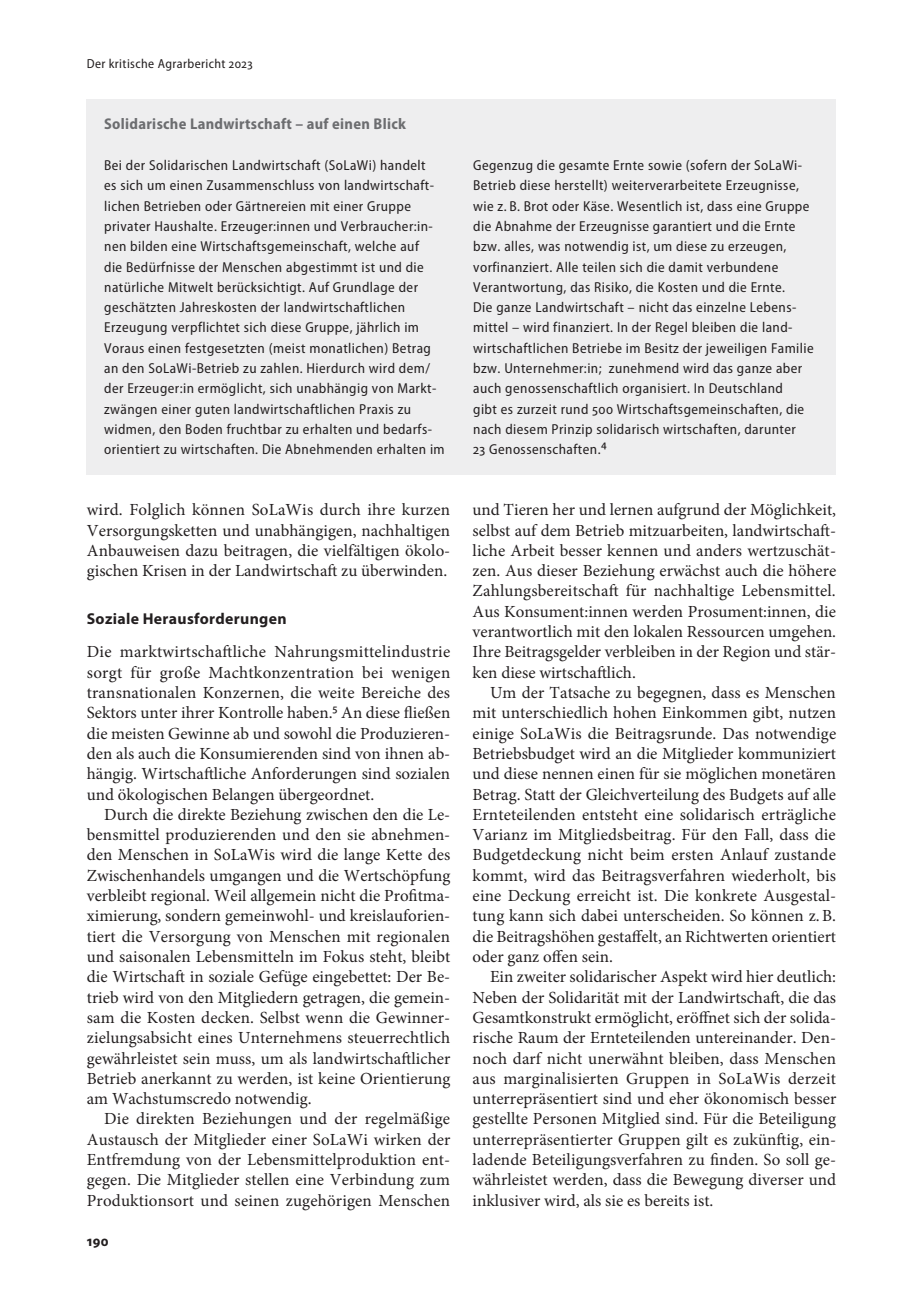
<style>
.page{position:relative;width:918px;height:1315px;background:#fff}
.page>*{position:absolute;margin:0;border:0;box-sizing:border-box;transform-origin:0 0}
.t1{font:16.97px/20.3px "Minion Pro";color:#231f20;text-align:justify}
.t2{font:700 15.75px "Myriad Pro";letter-spacing:.02em;color:#231f20}
.t3{font:700 semi-condensed 15.58px "Myriad Pro";letter-spacing:.02em;color:#6c6d70}
.t4{font:700 semi-condensed 14.88px "Myriad Pro";color:#231f20}
.t5{font:semi-condensed 14.35px/20.3px "Myriad Pro";letter-spacing:.03em;color:#231f20}
.t6{font:semi-condensed 13.12px "Myriad Pro";letter-spacing:.03em;color:#231f20}
.s1{font-size:17.5px}
.s2{font-family:"Myriad Pro";font-stretch:semi-condensed;font-size:17.5px}
</style>
<div class="page">
<div style="left:87px;top:99px;width:749px;height:375px;background:#eeeeef"></div>
<p class="t6" style="left:87px;top:57px;width:167px">Der kritische Agrarbericht 2023</p>
<p class="t3" style="left:104px;top:115px;width:303px">Solidarische Landwirtschaft – auf einen Blick</p>
<p class="t5" style="left:104px;top:155px;width:342px">Bei der Solidarischen Landwirtschaft (SoLaWi) handelt<br>es sich um einen Zusammenschluss von landwirtschaft&shy;lichen Betrieben oder Gärtnereien mit einer Gruppe privater Haushalte. Erzeuger:innen und Verbraucher:in&shy;nen bilden eine Wirtschaftsgemeinschaft, welche auf<br>die Bedürfnisse der Menschen abgestimmt ist und die natürliche Mitwelt berücksichtigt. Auf Grundlage der geschätzten Jahreskosten der landwirtschaftlichen Erzeugung verpflichtet sich diese Gruppe, jährlich im Voraus einen festgesetzten (meist monatlichen) Betrag an den SoLaWi-Betrieb zu zahlen. Hierdurch wird dem/ der Erzeuger:in ermöglicht, sich unabhängig von Markt&shy;zwängen einer guten landwirtschaftlichen Praxis zu widmen, den Boden fruchtbar zu erhalten und bedarfs&shy;orientiert zu wirtschaften. Die Abnehmenden erhalten im</p>
<p class="t5" style="left:473px;top:155px;width:342px">Gegenzug die gesamte Ernte sowie (sofern der SoLaWi-Betrieb diese herstellt) weiterverarbeitete Erzeugnisse, wie z. B. Brot oder Käse. Wesentlich ist, dass eine Gruppe die Abnahme der Erzeugnisse garantiert und die Ernte bzw. alles, was notwendig ist, um diese zu erzeugen, vorfinanziert. Alle teilen sich die damit verbundene Verantwortung, das Risiko, die Kosten und die Ernte.<br>Die ganze Landwirtschaft – nicht das einzelne Lebens&shy;mittel – wird finanziert. In der Regel bleiben die land&shy;wirtschaftlichen Betriebe im Besitz der jeweiligen Familie bzw. Unternehmer:in; zunehmend wird das ganze aber auch genossenschaftlich organisiert. In Deutschland<br>gibt es zurzeit rund 500 Wirtschaftsgemeinschaften, die nach diesem Prinzip solidarisch wirtschaften, darunter<br>23 Genossenschaften.<span class="s1">4</span></p>
<p class="t1" style="left:87px;top:500px;width:365px">wird. Folglich können SoLaWis durch ihre kurzen Versorgungsketten und unabhängigen, nachhaltigen Anbauweisen dazu beitragen, die vielfältigen ökolo&shy;gischen Krisen in der Landwirtschaft zu überwinden.</p>
<p class="t2" style="left:87px;top:610px;width:201px">Soziale Herausforderungen</p>
<p class="t1" style="left:87px;top:642px;width:365px">Die marktwirtschaftliche Nahrungsmittelindustrie sorgt für große Machtkonzentration bei wenigen transnationalen Konzernen, die weite Bereiche des Sektors unter ihrer Kontrolle haben.<span class="s2">5</span> An diese fließen die meisten Gewinne ab und sowohl die Produzieren&shy;den als auch die Konsumierenden sind von ihnen ab&shy;hängig. Wirtschaftliche Anforderungen sind sozialen und ökologischen Belangen übergeordnet.</p>
<p class="t1" style="left:87px;top:804px;width:365px;text-indent:17px">Durch die direkte Beziehung zwischen den die Le&shy;bensmittel produzierenden und den sie abnehmen&shy;den Menschen in SoLaWis wird die lange Kette des Zwischenhandels umgangen und die Wertschöpfung verbleibt regional. Weil allgemein nicht die Profitma&shy;ximierung, sondern gemeinwohl- und kreislauforien&shy;tiert die Versorgung von Menschen mit regionalen und saisonalen Lebensmitteln im Fokus steht, bleibt die Wirtschaft in soziale Gefüge eingebettet: Der Be&shy;trieb wird von den Mitgliedern getragen, die gemein&shy;sam die Kosten decken. Selbst wenn die Gewinner&shy;zielungsabsicht eines Unternehmens steuerrechtlich gewährleistet sein muss, um als landwirtschaftlicher Betrieb anerkannt zu werden, ist keine Orientierung am Wachstumscredo notwendig.</p>
<p class="t1" style="left:87px;top:1109px;width:365px;text-indent:17px">Die direkten Beziehungen und der regelmäßige Austausch der Mitglieder einer SoLaWi wirken der Entfremdung von der Lebensmittelproduktion ent&shy;gegen. Die Mitglieder stellen eine Verbindung zum Produktionsort und seinen zugehörigen Menschen</p>
<p class="t4" style="left:87px;top:1233px;width:23px">190</p>
<p class="t1" style="left:472px;top:500px;width:365px">und Tieren her und lernen aufgrund der Möglichkeit, selbst auf dem Betrieb mitzuarbeiten, landwirtschaft&shy;liche Arbeit besser kennen und anders wertzuschät&shy;zen. Aus dieser Beziehung erwächst auch die höhere Zahlungsbereitschaft für nachhaltige Lebensmittel.<br>Aus Konsument:innen werden Prosument:innen, die verantwortlich mit den lokalen Ressourcen umgehen.<br>Ihre Beitragsgelder verbleiben in der Region und stär&shy;ken diese wirtschaftlich.</p>
<p class="t1" style="left:472px;top:682px;width:365px;text-indent:17px">Um der Tatsache zu begegnen, dass es Menschen mit unterschiedlich hohen Einkommen gibt, nutzen einige SoLaWis die Beitragsrunde. Das notwendige Betriebsbudget wird an die Mitglieder kommuniziert und diese nennen einen für sie möglichen monetären Betrag. Statt der Gleichverteilung des Budgets auf alle Ernteteilenden entsteht eine solidarisch erträgliche Varianz im Mitgliedsbeitrag. Für den Fall, dass die Budgetdeckung nicht beim ersten Anlauf zustande kommt, wird das Beitragsverfahren wiederholt, bis eine Deckung erreicht ist. Die konkrete Ausgestal&shy;tung kann sich dabei unterscheiden. So können z.B. die Beitragshöhen gestaffelt, an Richtwerten orientiert oder ganz offen sein.</p>
<p class="t1" style="left:472px;top:966px;width:365px;text-indent:17px">Ein zweiter solidarischer Aspekt wird hier deutlich:<br>Neben der Solidarität mit der Landwirtschaft, die das Gesamtkonstrukt ermöglicht, eröffnet sich der solida&shy;rische Raum der Ernteteilenden untereinander. Den&shy;noch darf nicht unerwähnt bleiben, dass Menschen aus marginalisierten Gruppen in SoLaWis derzeit unterrepräsentiert sind und eher ökonomisch besser gestellte Personen Mitglied sind. Für die Beteiligung unterrepräsentierter Gruppen gilt es zukünftig, ein&shy;ladende Beteiligungsverfahren zu finden. So soll ge&shy;währleistet werden, dass die Bewegung diverser und inklusiver wird, als sie es bereits ist.</p>
</div>
